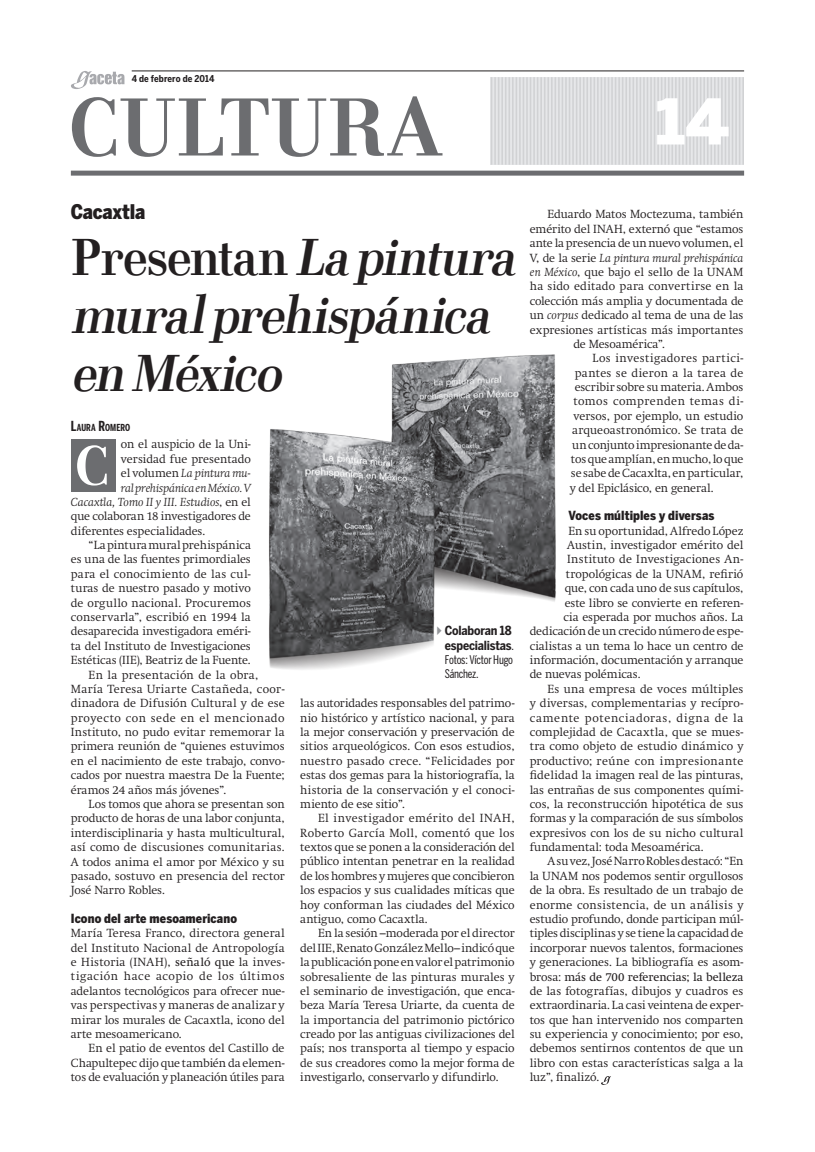
<style>
.page{position:relative;width:815px;height:1152px;background:#fff}
.page>*{position:absolute;margin:0;border:0;box-sizing:border-box;transform-origin:0 0}
.t1{font:700 83.75px "Cellini TF";letter-spacing:.02em;color:#6c6d70}
.t2{font:900 62.5px "Benton Sans";color:#fff}
._3_0_Tex_Cap_4{font:700 56.38px "Cellini TF";color:#fff}
._1_0_Cabeza_Principa{font:italic 700 52.5px/57.8px "Cellini TF";color:#231f20;scale:.95 1}
._0_0_Balazo{font:900 condensed 20px "Benton Sans";letter-spacing:-.01em;color:#231f20}
._3_0_Descanso{font:900 condensed 12.5px "Benton Sans";letter-spacing:.005em;color:#231f20}
.t3{font:700 condensed 12.5px/14.4px "Benton Sans";letter-spacing:-.015em;color:#231f20}
.t4{font:extra-condensed 11.88px/14.4px "Benton Sans";letter-spacing:-.02em;color:#231f20}
._3_0_Texto{font:300 11.62px/14.4px "Swift";letter-spacing:.005em;color:#231f20;text-align:justify}
._3_0_Tex_s_sangria{font:300 11.62px/14.4px "Swift";color:#231f20;text-align:justify}
._3_0_Tex_Cap_4-2{font:300 11.62px "Swift";letter-spacing:-.005em;color:#231f20}
._3_0_Tex_Cap_4-3{font:italic 300 11.62px "Swift";color:#231f20}
._3_0_Texto-2{font:300 11.62px "Swift";letter-spacing:.04em;color:#231f20}
._3_0_Texto-3{font:italic 300 11.62px "Swift";letter-spacing:-.005em;color:#231f20}
._3_0_Texto-4{font:300 11.62px "Swift";letter-spacing:.025em;color:#231f20}
._3_0_Texto-5{font:300 11.62px "Swift";letter-spacing:.03em;color:#231f20}
._4_0_Crédito_nota{font:700 extra-condensed 9.62px "Benton Sans";letter-spacing:.015em;color:#231f20}
.t5{font:700 condensed 9.38px "Benton Sans";letter-spacing:.01em;color:#231f20}
.s1{font-style:normal}
.s2{font-size:13.75px}
.s3{font-weight:400}
.s4{font-weight:400;font-stretch:extra-condensed;font-size:11.88px}
.s5{font-style:italic}
</style>
<div class="page">
<svg style="left:491px;top:77px;width:253px;height:88px;background:#dcdddf"></svg>
<div style="left:71px;top:171px;width:673px;height:5px;background:#6c6d70"></div>
<svg style="left:71px;top:71px;width:53px;height:18px"></svg>
<hr style="left:132px;top:71px;width:612px;height:1px;background:#231f20">
<img style="left:269px;top:354px;width:287px;height:316px">
<div style="left:71px;top:439px;width:44px;height:52px;background:#6c6d70"></div>
<svg style="left:601px;top:1076px;width:10px;height:8px"></svg>
<svg style="left:437px;top:626px;width:5px;height:9px"></svg>
<p class="t5" style="left:132px;top:73px;width:84px">4 de febrero de 2014</p>
<h1 class="t1" style="left:68px;top:78px;width:376px">CULTURA</h1>
<p class="t2" style="left:656px;top:84px;width:75px">14</p>
<p class="_0_0_Balazo" style="left:71px;top:200px;width:76px">Cacaxtla</p>
<p class="_1_0_Cabeza_Principa" style="left:71px;top:228px;width:480px"><span class="s1">Presentan</span> La pintura muralprehispánica en México</p>
<p class="_4_0_Crédito_nota" style="left:71px;top:422px;width:61px"><span class="s2">L</span>AURA <span class="s2">R</span>OMERO</p>
<p class="_3_0_Tex_Cap_4" style="left:74px;top:432px;width:37px">C</p>
<p class="_3_0_Tex_Cap_4-2" style="left:121px;top:437px;width:132px">on el auspicio de la Uni-</p>
<p class="_3_0_Tex_Cap_4-2" style="left:121px;top:452px;width:132px">versidad fue presentado</p>
<p class="_3_0_Tex_Cap_4-3" style="left:121px;top:466px;width:132px"><span class="s1">el volumen</span> La pintura mu-</p>
<p class="_3_0_Tex_Cap_4-3" style="left:121px;top:481px;width:132px">ral prehispánica en México. V</p>
<p class="_3_0_Tex_Cap_4-3" style="left:71px;top:495px;width:182px">Cacaxtla, Tomo II y III. Estudios<span class="s1">, en el</span></p>
<p class="_3_0_Tex_Cap_4-2" style="left:71px;top:509px;width:182px">que colaboran 18 investigadores de</p>
<p class="_3_0_Tex_Cap_4-2" style="left:71px;top:524px;width:136px">diferentes especialidades.</p>
<p class="_3_0_Texto" style="left:71px;top:538px;width:182px;text-indent:18px">“La pintura mural prehispánica es una de las fuentes primordiales para el conocimiento de las cul&shy;turas de nuestro pasado y motivo de orgullo nacional. Procuremos conservarla”, escribió en 1994 la desaparecida investigadora eméri&shy;ta del Instituto de Investigaciones Estéticas (IIE), Beatriz de la Fuente.</p>
<p class="_3_0_Texto" style="left:71px;top:667px;width:215px;text-align:left;text-indent:18px">En la presentación de la obra, María Teresa Uriarte Castañeda, coor&shy;dinadora de Difusión Cultural y de ese proyecto con sede en el mencionado Instituto, no pudo evitar rememorar la primera reunión de “quienes estuvimos en el nacimiento de este trabajo, convo&shy;cados por nuestra maestra De la Fuente; éramos 24 años más jóvenes”.</p>
<p class="_3_0_Texto" style="left:71px;top:797px;width:215px;text-indent:18px">Los tomos que ahora se presentan son producto de horas de una labor conjunta, interdisciplinaria y hasta multicultural, así como de discusiones comunitarias.<br>A todos anima el amor por México y su pasado, sostuvo en presencia del rector José Narro Robles.</p>
<p class="_3_0_Descanso" style="left:71px;top:911px;width:168px">Icono del arte mesoamericano</p>
<p class="_3_0_Tex_s_sangria" style="left:71px;top:926px;width:215px">María Teresa Franco, directora general del Instituto Nacional de Antropología e Historia (INAH), <span class="s3">señaló que</span> la inves&shy;tigación hace acopio de los últimos adelantos tecnológicos para ofrecer nue&shy;vas perspectivas y maneras de analizar y mirar los murales de Cacaxtla, icono del arte mesoamericano.</p>
<p class="_3_0_Texto" style="left:71px;top:1041px;width:215px;text-indent:18px">En el patio de eventos del Castillo de Chapultepec dijo que también da elemen&shy;tos de evaluación y planeación útiles para</p>
<p class="t3" style="left:445px;top:623px;width:71px">Colaboran 18 especialistas<span class="s4">.</span></p>
<p class="t4" style="left:445px;top:652px;width:70px">Fotos: Víctor Hugo<br>Sánchez.</p>
<p class="_3_0_Texto" style="left:300px;top:696px;width:216px">las autoridades responsables del patrimo&shy;nio histórico y artístico nacional, y para la mejor conservación y preservación de sitios arqueológicos. Con esos estudios, nuestro pasado crece. “Felicidades por estas dos gemas para la historiografía, la historia de la conservación y el conoci&shy;miento de ese sitio”.</p>
<p class="_3_0_Texto" style="left:300px;top:811px;width:216px;text-indent:18px">El investigador emérito del INAH, Roberto García Moll, comentó que los textos que se ponen a la consideración del público intentan penetrar en la realidad de los hombres y mujeres que concibieron los espacios y sus cualidades míticas que hoy conforman las ciudades del México antiguo, como Cacaxtla.</p>
<p class="_3_0_Texto" style="left:300px;top:926px;width:216px;text-indent:18px">En la sesión –moderada por el director del IIE, Renato González Mello– indicó que la publicación pone en valor el patrimonio sobresaliente de las pinturas murales y el seminario de investigación, que enca&shy;beza María Teresa Uriarte, da cuenta de la importancia del patrimonio pictórico creado por las antiguas civilizaciones del país; nos transporta al tiempo y espacio de sus creadores como la mejor forma de investigarlo, conservarlo y difundirlo.</p>
<p class="_3_0_Texto" style="left:547px;top:207px;width:198px">Eduardo Matos Moctezuma, también</p>
<p class="_3_0_Texto" style="left:530px;top:222px;width:215px">emérito del INAH, externó que “estamos</p>
<p class="_3_0_Texto" style="left:530px;top:236px;width:215px">ante la presencia de un nuevo volumen, el</p>
<p class="_3_0_Texto-3" style="left:530px;top:251px;width:215px"><span class="s1">V, de la serie</span> La pintura mural prehispánica</p>
<p class="_3_0_Texto" style="left:530px;top:265px;width:215px"><span class="s5">en México</span>, que bajo el sello de la UNAM</p>
<p class="_3_0_Texto-4" style="left:530px;top:279px;width:215px">ha sido editado para convertirse en la</p>
<p class="_3_0_Texto" style="left:530px;top:293px;width:215px">colección más amplia y documentada de</p>
<p class="_3_0_Texto" style="left:530px;top:308px;width:215px">un <span class="s5">corpus</span> dedicado al tema de una de las</p>
<p class="_3_0_Texto" style="left:530px;top:322px;width:215px">expresiones artísticas más importantes</p>
<p class="_3_0_Texto" style="left:573px;top:337px;width:93px">de Mesoamérica”.</p>
<p class="_3_0_Texto-2" style="left:592px;top:351px;width:153px">Los investigadores partici-</p>
<p class="_3_0_Texto-5" style="left:575px;top:366px;width:170px">pantes se dieron a la tarea de</p>
<p class="_3_0_Texto" style="left:575px;top:380px;width:170px">escribir sobre su materia. Ambos</p>
<p class="_3_0_Texto-2" style="left:573px;top:395px;width:171px">tomos comprenden temas di-</p>
<p class="_3_0_Texto" style="left:573px;top:409px;width:171px">versos, por ejemplo, un estudio</p>
<p class="_3_0_Texto" style="left:572px;top:423px;width:173px">arqueoastronómico. Se trata de</p>
<p class="_3_0_Texto" style="left:572px;top:437px;width:173px">un conjunto impresionante de da-</p>
<p class="_3_0_Texto" style="left:571px;top:452px;width:174px">tos que amplían, en mucho, lo que</p>
<p class="_3_0_Texto" style="left:571px;top:466px;width:174px">se sabe de Cacaxlta, en particular,</p>
<p class="_3_0_Texto" style="left:570px;top:480px;width:145px">y del Epiclásico, en general.</p>
<p class="_3_0_Descanso" style="left:568px;top:508px;width:148px">Voces múltiples y diversas</p>
<p class="_3_0_Tex_s_sangria" style="left:568px;top:523px;width:177px">En su oportunidad, Alfredo López</p>
<p class="_3_0_Tex_s_sangria" style="left:567px;top:538px;width:178px">Austin, investigador emérito del</p>
<p class="_3_0_Tex_s_sangria" style="left:567px;top:552px;width:178px">Instituto de Investigaciones An-</p>
<p class="_3_0_Tex_s_sangria" style="left:566px;top:566px;width:179px">tropológicas de la UNAM, refirió</p>
<p class="_3_0_Tex_s_sangria" style="left:565px;top:581px;width:180px">que, con cada uno de sus capítulos,</p>
<p class="_3_0_Tex_s_sangria" style="left:565px;top:595px;width:180px">este libro se convierte en referen-</p>
<p class="_3_0_Tex_s_sangria" style="left:563px;top:610px;width:182px">cia esperada por muchos años. La</p>
<p class="_3_0_Tex_s_sangria" style="left:530px;top:624px;width:215px">dedicación de un crecido número de espe-</p>
<p class="_3_0_Tex_s_sangria" style="left:530px;top:638px;width:215px">cialistas a un tema lo hace un centro de</p>
<p class="_3_0_Tex_s_sangria" style="left:530px;top:653px;width:215px">información, documentación y arranque</p>
<p class="_3_0_Tex_s_sangria" style="left:530px;top:667px;width:112px">de nuevas polémicas.</p>
<p class="_3_0_Texto" style="left:530px;top:681px;width:215px;text-indent:18px">Es una empresa de voces múltiples y diversas, complementarias y recípro&shy;camente potenciadoras, digna de la complejidad de Cacaxtla, que se mues&shy;tra como objeto de estudio dinámico y productivo; reúne con impresionante fidelidad la imagen real de las pinturas, las entrañas de sus componentes quími&shy;cos, la reconstrucción hipotética de sus formas y la comparación de sus símbolos expresivos con los de su nicho cultural fundamental: toda Mesoamérica.</p>
<p class="_3_0_Texto" style="left:530px;top:854px;width:215px;text-indent:18px">A su vez, José Narro Robles destacó: “En la UNAM nos podemos sentir orgullosos de la obra. Es resultado de un trabajo de enorme consistencia, de un análisis y estudio profundo, donde participan múl&shy;tiples disciplinas y se tiene la capacidad de incorporar nuevos talentos, formaciones y generaciones. La bibliografía es asom&shy;brosa: <span class="s3">más de 700 referencias; la belleza </span>de las fotografías, dibujos y cuadros es extraordinaria. La casi veintena de exper&shy;tos que han intervenido nos comparten su experiencia y conocimiento; por eso, debemos sentirnos contentos de que un libro con estas características salga a la luz”, finalizó.</p>
</div>
